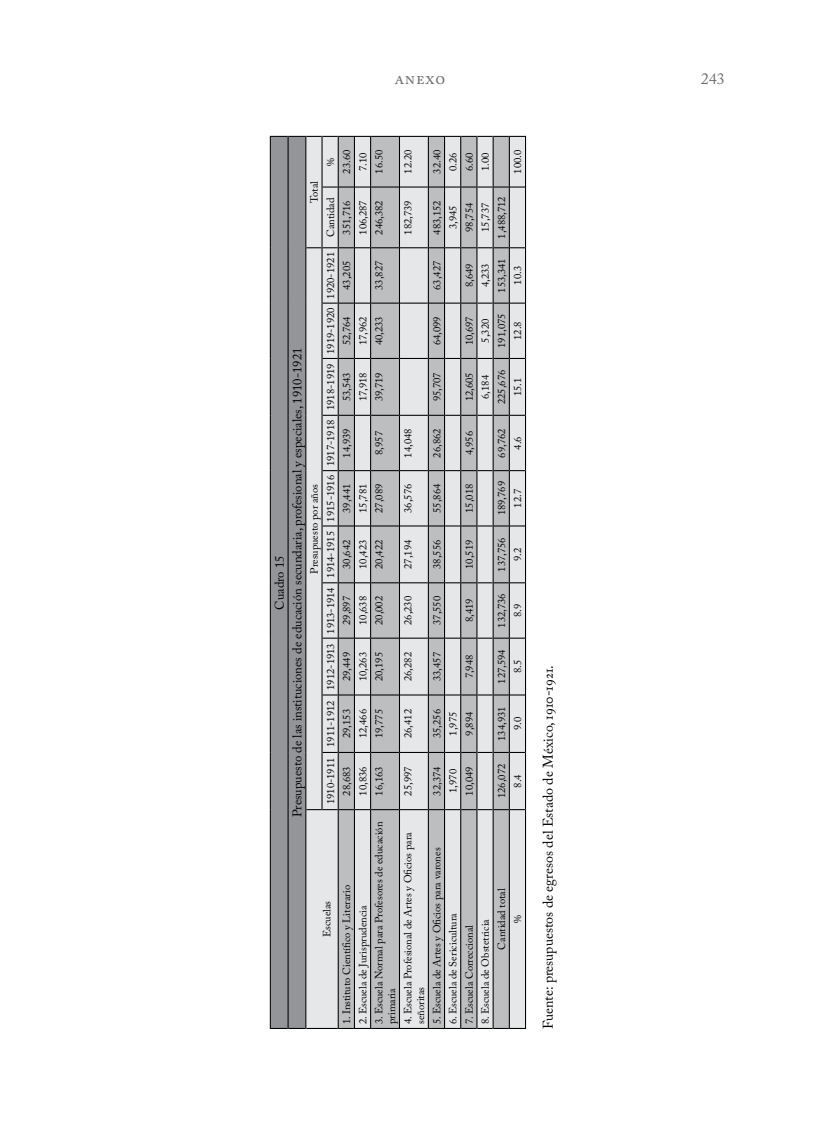
<style>
.page{position:relative;width:819px;height:1141px;background:#fff}
.page>*{position:absolute;margin:0;border:0;box-sizing:border-box;transform-origin:0 0}
.t1{font:17.5px "Adobe Caslon Pro";letter-spacing:.045em;color:#6d6e71}
.t2{font:15.75px "Adobe Caslon Pro";color:#6d6e71}
.t3{font:14px "Adobe Caslon Pro";color:#000}
.t4{font:12.6px/17.7px "Adobe Caslon Pro";color:#000;text-align:center}
.t5{font:10.5px/12.6px "Adobe Caslon Pro";color:#000}
</style>
<div class="page">
<svg style="left:270px;top:136px;width:255px;height:893px"></svg>
<hr style="left:525px;top:810px;width:1px;height:219px;background:#000">
<hr style="left:525px;top:752px;width:1px;height:58px;background:#000">
<hr style="left:525px;top:695px;width:1px;height:57px;background:#000">
<hr style="left:525px;top:638px;width:1px;height:57px;background:#000">
<hr style="left:525px;top:583px;width:1px;height:55px;background:#000">
<hr style="left:525px;top:526px;width:1px;height:57px;background:#000">
<hr style="left:525px;top:471px;width:1px;height:55px;background:#000">
<hr style="left:525px;top:415px;width:1px;height:56px;background:#000">
<hr style="left:525px;top:358px;width:1px;height:57px;background:#000">
<hr style="left:525px;top:303px;width:1px;height:55px;background:#000">
<hr style="left:525px;top:248px;width:1px;height:55px;background:#000">
<hr style="left:525px;top:187px;width:1px;height:61px;background:#000">
<hr style="left:525px;top:136px;width:1px;height:51px;background:#000">
<h1 class="t1" style="left:395px;top:68px;width:52px">anexo</h1>
<h2 class="t2" style="left:701px;top:69px;width:25px">243</h2>
<p class="t5" style="left:308px;top:203px;width:24px;rotate:-90deg">Total</p>
<p class="t5" style="left:324px;top:166px;width:9px;rotate:-90deg">%</p>
<p class="t5" style="left:324px;top:237px;width:41px;rotate:-90deg">Cantidad</p>
<p class="t5" style="left:324px;top:804px;width:554px;rotate:-90deg">1910-1911 1911-1912 1912-1913 1913-1914 1914-1915 1915-1916 1917-1918 1918-1919 1919-1920 1920-1921</p>
<p class="t4" style="left:271px;top:817px;width:471px;rotate:-90deg">Cuadro 15<br>Presupuesto de las instituciones de educación secundaria, profesional y especiales, 1910-1921</p>
<p class="t5" style="left:308px;top:574px;width:91px;rotate:-90deg">Presupuesto por años</p>
<p class="t5" style="left:321px;top:937px;width:38px;rotate:-90deg">Escuelas</p>
<p class="t5" style="left:340px;top:174px;width:25px;rotate:-90deg">23.60</p>
<p class="t5" style="left:356px;top:171px;width:20px;rotate:-90deg">7.10</p>
<p class="t5" style="left:373px;top:174px;width:25px;rotate:-90deg">16.50</p>
<p class="t5" style="left:402px;top:174px;width:25px;rotate:-90deg">12.20</p>
<p class="t5" style="left:430px;top:174px;width:25px;rotate:-90deg">32.40</p>
<p class="t5" style="left:447px;top:171px;width:20px;rotate:-90deg">0.26</p>
<p class="t5" style="left:463px;top:171px;width:20px;rotate:-90deg">6.60</p>
<p class="t5" style="left:479px;top:171px;width:20px;rotate:-90deg">1.00</p>
<p class="t5" style="left:511px;top:174px;width:25px;rotate:-90deg">100.0</p>
<p class="t5" style="left:356px;top:235px;width:36px;rotate:-90deg">106,287</p>
<p class="t5" style="left:373px;top:235px;width:36px;rotate:-90deg">246,382</p>
<p class="t5" style="left:340px;top:235px;width:36px;rotate:-90deg">351,716</p>
<p class="t5" style="left:402px;top:235px;width:36px;rotate:-90deg">182,739</p>
<p class="t5" style="left:495px;top:239px;width:44px;rotate:-90deg">1,488,712</p>
<p class="t5" style="left:430px;top:235px;width:36px;rotate:-90deg">483,152</p>
<p class="t5" style="left:479px;top:232px;width:31px;rotate:-90deg">15,737</p>
<p class="t5" style="left:463px;top:232px;width:31px;rotate:-90deg">98,754</p>
<p class="t5" style="left:447px;top:229px;width:25px;rotate:-90deg">3,945</p>
<p class="t5" style="left:340px;top:290px;width:31px;rotate:-90deg">43,205</p>
<p class="t5" style="left:373px;top:290px;width:31px;rotate:-90deg">33,827</p>
<p class="t5" style="left:430px;top:290px;width:31px;rotate:-90deg">63,427</p>
<p class="t5" style="left:495px;top:293px;width:36px;rotate:-90deg">153,341</p>
<p class="t5" style="left:463px;top:287px;width:25px;rotate:-90deg">8,649</p>
<p class="t5" style="left:479px;top:287px;width:25px;rotate:-90deg">4,233</p>
<p class="t5" style="left:511px;top:285px;width:20px;rotate:-90deg">10.3</p>
<p class="t5" style="left:340px;top:345px;width:31px;rotate:-90deg">52,764</p>
<p class="t5" style="left:356px;top:345px;width:31px;rotate:-90deg">17,962</p>
<p class="t5" style="left:373px;top:345px;width:31px;rotate:-90deg">40,233</p>
<p class="t5" style="left:430px;top:345px;width:31px;rotate:-90deg">64,099</p>
<p class="t5" style="left:495px;top:348px;width:36px;rotate:-90deg">191,075</p>
<p class="t5" style="left:463px;top:345px;width:31px;rotate:-90deg">10,697</p>
<p class="t5" style="left:479px;top:343px;width:25px;rotate:-90deg">5,320</p>
<p class="t5" style="left:511px;top:340px;width:20px;rotate:-90deg">12.8</p>
<p class="t5" style="left:373px;top:401px;width:31px;rotate:-90deg">39,719</p>
<p class="t5" style="left:356px;top:401px;width:31px;rotate:-90deg">17,918</p>
<p class="t5" style="left:340px;top:401px;width:31px;rotate:-90deg">53,543</p>
<p class="t5" style="left:430px;top:401px;width:31px;rotate:-90deg">95,707</p>
<p class="t5" style="left:495px;top:404px;width:36px;rotate:-90deg">225,676</p>
<p class="t5" style="left:463px;top:401px;width:31px;rotate:-90deg">12,605</p>
<p class="t5" style="left:479px;top:399px;width:25px;rotate:-90deg">6,184</p>
<p class="t5" style="left:511px;top:396px;width:20px;rotate:-90deg">15.1</p>
<p class="t5" style="left:340px;top:457px;width:31px;rotate:-90deg">14,939</p>
<p class="t5" style="left:373px;top:455px;width:25px;rotate:-90deg">8,957</p>
<p class="t5" style="left:402px;top:457px;width:31px;rotate:-90deg">14,048</p>
<p class="t5" style="left:430px;top:457px;width:31px;rotate:-90deg">26,862</p>
<p class="t5" style="left:463px;top:455px;width:25px;rotate:-90deg">4,956</p>
<p class="t5" style="left:495px;top:457px;width:31px;rotate:-90deg">69,762</p>
<p class="t5" style="left:511px;top:450px;width:15px;rotate:-90deg">4.6</p>
<p class="t5" style="left:373px;top:513px;width:31px;rotate:-90deg">27,089</p>
<p class="t5" style="left:340px;top:513px;width:31px;rotate:-90deg">39,441</p>
<p class="t5" style="left:356px;top:513px;width:31px;rotate:-90deg">15,781</p>
<p class="t5" style="left:402px;top:513px;width:31px;rotate:-90deg">36,576</p>
<p class="t5" style="left:430px;top:513px;width:31px;rotate:-90deg">55,864</p>
<p class="t5" style="left:463px;top:513px;width:31px;rotate:-90deg">15,018</p>
<p class="t5" style="left:495px;top:515px;width:36px;rotate:-90deg">189,769</p>
<p class="t5" style="left:511px;top:508px;width:20px;rotate:-90deg">12.7</p>
<p class="t5" style="left:340px;top:569px;width:31px;rotate:-90deg">30,642</p>
<p class="t5" style="left:373px;top:569px;width:31px;rotate:-90deg">20,422</p>
<p class="t5" style="left:356px;top:569px;width:31px;rotate:-90deg">10,423</p>
<p class="t5" style="left:402px;top:569px;width:31px;rotate:-90deg">27,194</p>
<p class="t5" style="left:430px;top:569px;width:31px;rotate:-90deg">38,556</p>
<p class="t5" style="left:463px;top:569px;width:31px;rotate:-90deg">10,519</p>
<p class="t5" style="left:495px;top:572px;width:36px;rotate:-90deg">137,756</p>
<p class="t5" style="left:511px;top:561px;width:15px;rotate:-90deg">9.2</p>
<p class="t5" style="left:340px;top:625px;width:31px;rotate:-90deg">29,897</p>
<p class="t5" style="left:373px;top:625px;width:31px;rotate:-90deg">20,002</p>
<p class="t5" style="left:356px;top:625px;width:31px;rotate:-90deg">10,638</p>
<p class="t5" style="left:402px;top:625px;width:31px;rotate:-90deg">26,230</p>
<p class="t5" style="left:430px;top:625px;width:31px;rotate:-90deg">37,550</p>
<p class="t5" style="left:463px;top:622px;width:25px;rotate:-90deg">8,419</p>
<p class="t5" style="left:495px;top:628px;width:36px;rotate:-90deg">132,736</p>
<p class="t5" style="left:511px;top:617px;width:15px;rotate:-90deg">8.9</p>
<p class="t5" style="left:340px;top:681px;width:31px;rotate:-90deg">29,449</p>
<p class="t5" style="left:373px;top:681px;width:31px;rotate:-90deg">20,195</p>
<p class="t5" style="left:356px;top:681px;width:31px;rotate:-90deg">10,263</p>
<p class="t5" style="left:402px;top:681px;width:31px;rotate:-90deg">26,282</p>
<p class="t5" style="left:430px;top:681px;width:31px;rotate:-90deg">33,457</p>
<p class="t5" style="left:463px;top:678px;width:25px;rotate:-90deg">7,948</p>
<p class="t5" style="left:495px;top:684px;width:36px;rotate:-90deg">127,594</p>
<p class="t5" style="left:511px;top:673px;width:15px;rotate:-90deg">8.5</p>
<p class="t5" style="left:356px;top:738px;width:31px;rotate:-90deg">12,466</p>
<p class="t5" style="left:373px;top:738px;width:31px;rotate:-90deg">19,775</p>
<p class="t5" style="left:340px;top:738px;width:31px;rotate:-90deg">29,153</p>
<p class="t5" style="left:402px;top:738px;width:31px;rotate:-90deg">26,412</p>
<p class="t5" style="left:430px;top:738px;width:31px;rotate:-90deg">35,256</p>
<p class="t5" style="left:463px;top:736px;width:25px;rotate:-90deg">9,894</p>
<p class="t5" style="left:447px;top:736px;width:25px;rotate:-90deg">1,975</p>
<p class="t5" style="left:495px;top:741px;width:36px;rotate:-90deg">134,931</p>
<p class="t5" style="left:511px;top:730px;width:15px;rotate:-90deg">9.0</p>
<p class="t5" style="left:356px;top:796px;width:31px;rotate:-90deg">10,836</p>
<p class="t5" style="left:340px;top:796px;width:31px;rotate:-90deg">28,683</p>
<p class="t5" style="left:373px;top:796px;width:31px;rotate:-90deg">16,163</p>
<p class="t5" style="left:402px;top:796px;width:31px;rotate:-90deg">25,997</p>
<p class="t5" style="left:430px;top:796px;width:31px;rotate:-90deg">32,374</p>
<p class="t5" style="left:463px;top:796px;width:31px;rotate:-90deg">10,049</p>
<p class="t5" style="left:447px;top:793px;width:25px;rotate:-90deg">1,970</p>
<p class="t5" style="left:495px;top:798px;width:36px;rotate:-90deg">126,072</p>
<p class="t5" style="left:511px;top:788px;width:15px;rotate:-90deg">8.4</p>
<p class="t5" style="left:373px;top:1024px;width:204px;rotate:-90deg">3. Escuela Normal para Profesores de educación primaria</p>
<p class="t5" style="left:402px;top:1024px;width:194px;rotate:-90deg">4. Escuela Profesional de Artes y Oficios para señoritas</p>
<p class="t5" style="left:340px;top:1024px;width:141px;rotate:-90deg">1. Instituto Científico y Literario</p>
<p class="t5" style="left:356px;top:1024px;width:120px;rotate:-90deg">2. Escuela de Jurisprudencia</p>
<p class="t5" style="left:430px;top:1024px;width:178px;rotate:-90deg">5. Escuela de Artes y Oficios para varones</p>
<p class="t5" style="left:447px;top:1024px;width:113px;rotate:-90deg">6. Escuela de Sericicultura</p>
<p class="t5" style="left:463px;top:1024px;width:101px;rotate:-90deg">7. Escuela Correccional</p>
<p class="t5" style="left:479px;top:1024px;width:107px;rotate:-90deg">8. Escuela de Obstetricia</p>
<p class="t5" style="left:495px;top:950px;width:63px;rotate:-90deg">Cantidad total</p>
<p class="t5" style="left:511px;top:923px;width:9px;rotate:-90deg">%</p>
<h3 class="t3" style="left:540px;top:1029px;width:365px;rotate:-90deg">Fuente: presupuestos de egresos del Estado de México, 1910-1921.</h3>
</div>
